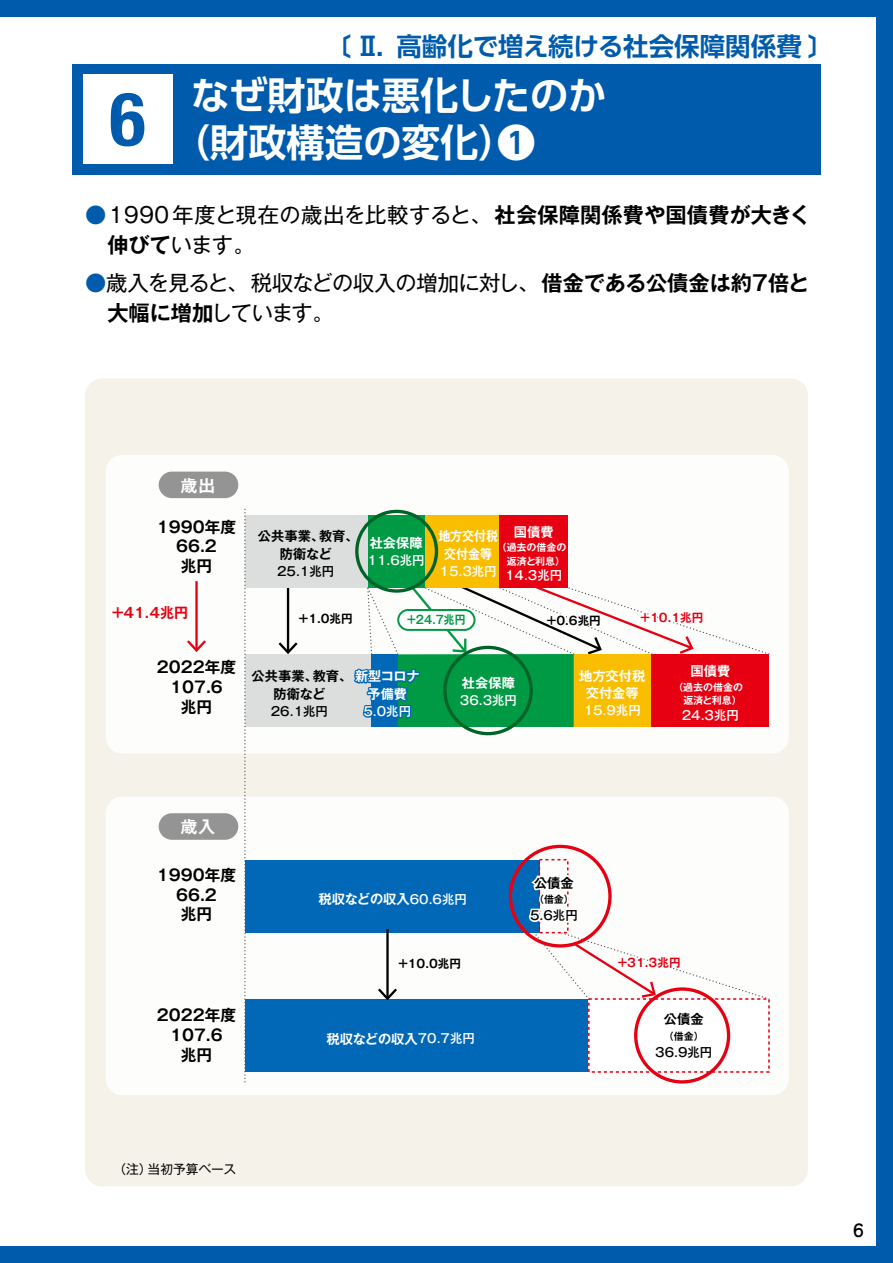
<style>
.page{position:relative;width:893px;height:1263px;background:#005bac}
.page>*{position:absolute;margin:0;border:0;box-sizing:border-box;transform-origin:0 0}
.t1{font:700 38.25px/46.8px "UD Shin Go Pro De";color:#fff}
.t2{font:700 25.5px "UD Shin Go Pro De";color:#005bac}
.t3{font:21.3px/29.7px "Gothic MB101 Pr 6 N";letter-spacing:-.035em;color:#000}
.t4{font:21.3px/29.7px "Gothic MB101 Pr 6 N";letter-spacing:.025em;color:#000}
.t5{font:500 16.95px "Jun 34 Pro";color:#000}
.t6{font:700 16.65px "Gothic MB101 Pro De";color:#fff}
.t7{font:700 15.75px/20px "Gothic MB101 Pro De";color:#000;text-align:center}
.t8{font:700 14.1px "Gothic MB101 Pro De";color:#e60012}
.t9{font:700 13.2px/17.9px "Gothic MB101 Pro De";color:#fff;text-align:center}
.t10{font:700 13.2px/17.9px "Gothic MB101 Pro De";color:#000;text-align:center}
.t11{font:700 13.2px/17.9px "Gothic MB101 Pro De";color:#fff;text-align:center;scale:.9 1}
.t12{font:12.75px "Gothic MB101 Pr 6 N";color:#000}
.t13{font:500 12.45px "Gothic MB101 Pro";color:#fff}
.t14{font:500 12.45px "Gothic MB101 Pro";color:#000}
.t15{font:700 11.55px "Gothic MB101 Pro De";color:#000}
.t16{font:700 11.55px "Gothic MB101 Pro De";color:#e60012}
.t17{font:700 11.55px "Gothic MB101 Pro De";color:#094;scale:.93 1}
.t18{font:700 9.9px/13.2px "Gothic MB101 Pro De";color:#fff;text-align:right}
.t19{font:700 9.9px "Gothic MB101 Pro De";color:#000}
.s1{color:#005bac}
.s2{font-family:"Gothic MB101 Pr 6 N De";font-weight:700}
.s3{color:#fff}
.s4{font-family:"Gothic MB101 Pro";font-weight:500;font-size:12.45px}
</style>
<div class="page">
<div style="left:0;top:17px;width:876px;height:1229px;background:#fff"></div>
<div style="left:85px;top:378px;width:723px;height:808px;background:#f5f2e9;border-radius:17px"></div>
<div style="left:106px;top:455px;width:683px;height:298px;background:#fff;border-radius:17px"></div>
<div style="left:106px;top:797px;width:683px;height:298px;background:#fff;border-radius:17px"></div>
<hr style="left:287px;top:584px;width:2px;height:68px;background:#000">
<svg style="left:279px;top:642px;width:19px;height:12px"></svg>
<div style="left:245px;top:860px;width:294px;height:73px;background:#0068b7"></div>
<div style="left:499px;top:515px;width:69px;height:73px;background:#e60012"></div>
<div style="left:425px;top:515px;width:74px;height:73px;background:#fabe00"></div>
<div style="left:245px;top:515px;width:123px;height:73px;background:#dcdddd"></div>
<div style="left:159px;top:472px;width:79px;height:26px;background:#949495;border-radius:13px"></div>
<div style="left:159px;top:813px;width:79px;height:27px;background:#949495;border-radius:13px"></div>
<div style="left:650px;top:654px;width:119px;height:73px;background:#e60012"></div>
<div style="left:574px;top:654px;width:76px;height:73px;background:#fabe00"></div>
<div style="left:245px;top:654px;width:127px;height:73px;background:#dcdddd"></div>
<div style="left:372px;top:654px;width:26px;height:73px;background:#0068b7"></div>
<div style="left:245px;top:999px;width:344px;height:73px;background:#0068b7"></div>
<svg style="left:244px;top:508px;width:2px;height:574px"></svg>
<svg style="left:367px;top:587px;width:32px;height:69px"></svg>
<svg style="left:528px;top:871px;width:41px;height:54px"></svg>
<hr style="left:195px;top:581px;width:3px;height:69px;background:#e60012">
<svg style="left:187px;top:640px;width:19px;height:12px"></svg>
<hr style="left:386px;top:929px;width:3px;height:69px;background:#000">
<svg style="left:378px;top:988px;width:19px;height:12px"></svg>
<svg style="left:532px;top:931px;width:235px;height:67px"></svg>
<div style="left:397px;top:609px;width:78px;height:22px;border:2px solid #094;border-radius:10px"></div>
<div style="left:588px;top:998px;width:182px;height:75px;border:2px dashed #e60012"></div>
<div style="left:398px;top:654px;width:176px;height:73px;background:#094"></div>
<div style="left:368px;top:515px;width:57px;height:73px;background:#094"></div>
<div style="left:634px;top:987px;width:96px;height:96px;border:3px solid #e60012;border-radius:50%"></div>
<div style="left:509px;top:845px;width:103px;height:102px;border:3px solid #e60012;border-radius:50%"></div>
<div style="left:355px;top:510px;width:83px;height:83px;border:3px solid #006428;border-radius:50%"></div>
<div style="left:443px;top:646px;width:90px;height:89px;border:3px solid #006428;border-radius:50%"></div>
<svg style="left:409px;top:581px;width:361px;height:75px"></svg>
<svg style="left:354px;top:667px;width:66px;height:53px"></svg>
<div style="left:72px;top:64px;width:749px;height:110px;background:#005bac"></div>
<div style="left:83px;top:74px;width:89px;height:90px;background:#fff"></div>
<h2 class="t2" style="left:325px;top:26px;width:510px">〔 Ⅱ．高齢化で増え続ける社会保障関係費〕</h2>
<h1 class="t1" style="left:110px;top:71px;width:498px;text-indent:81px">なぜ財政は悪化したのか<br><sup>6</sup> （財政構造の変化）❶</h1>
<h3 class="t4" style="left:107px;top:198px;width:705px;text-indent:-22px"><span class="s1">●</span>1990年度と現在の歳出を比較すると、<span class="s2">社会保障関係費や国債費が大きく伸びて</span>います。</h3>
<h3 class="t3" style="left:107px;top:266px;width:703px;text-indent:-22px"><span class="s1">●</span>歳入を見ると、税収などの収入の増加に対し、<span class="s2">借金である公債金は約７倍と大幅に増加</span>しています。</h3>
<p class="t6" style="left:181px;top:472px;width:36px">歳出</p>
<p class="t7" style="left:157px;top:515px;width:81px">1990年度<br>66.2<br>兆円</p>
<p class="t10" style="left:258px;top:525px;width:102px">公共事業、教育、防衛など</p>
<p class="t14" style="left:277px;top:561px;width:59px">25.1兆円</p>
<p class="t9" style="left:370px;top:532px;width:55px">社会保障</p>
<p class="t13" style="left:368px;top:550px;width:59px">11.6兆円</p>
<p class="t9" style="left:514px;top:521px;width:41px">国債費</p>
<p class="t18" style="left:497px;top:540px;width:71px">（過去の借金の返済と利息）</p>
<p class="t13" style="left:505px;top:565px;width:59px">14.3兆円</p>
<p class="t11" style="left:438px;top:525px;width:68px">地方交付税交付金等</p>
<p class="t13" style="left:440px;top:561px;width:59px">15.3兆円</p>
<p class="t8" style="left:112px;top:600px;width:78px">+41.4兆円</p>
<p class="t16" style="left:641px;top:607px;width:64px">+10.1兆円</p>
<p class="t15" style="left:299px;top:609px;width:55px">+1.0兆円</p>
<p class="t17" style="left:407px;top:610px;width:64px">+24.7兆円</p>
<p class="t15" style="left:547px;top:610px;width:55px">+0.6兆円</p>
<p class="t7" style="left:157px;top:655px;width:81px">2022年度<br>107.6<br>兆円</p>
<p class="t10" style="left:274px;top:666px;width:147px;text-align:left;text-indent:-22px">公共事業、教育、<span class="s3">新型コロナ</span>防衛など</p>
<p class="t14" style="left:271px;top:701px;width:59px">26.1兆円</p>
<p class="t9" style="left:367px;top:683px;width:41px">予備費</p>
<p class="t13" style="left:363px;top:701px;width:49px">5.0兆円</p>
<p class="t9" style="left:462px;top:672px;width:55px">社会保障</p>
<p class="t13" style="left:460px;top:690px;width:59px">36.3兆円</p>
<p class="t9" style="left:579px;top:665px;width:68px">地方交付税交付金等</p>
<p class="t13" style="left:584px;top:700px;width:59px">15.9兆円</p>
<p class="t9" style="left:690px;top:661px;width:41px">国債費</p>
<p class="t18" style="left:673px;top:680px;width:71px">（過去の借金の返済と利息）</p>
<p class="t13" style="left:682px;top:705px;width:59px">24.3兆円</p>
<p class="t6" style="left:181px;top:813px;width:36px">歳入</p>
<p class="t7" style="left:157px;top:863px;width:81px">1990年度<br>66.2<br>兆円</p>
<p class="t7" style="left:157px;top:1003px;width:81px">2022年度<br>107.6<br>兆円</p>
<p class="t9" style="left:318px;top:888px;width:150px">税収などの収入<span class="s4">60.6兆円</span></p>
<p class="t10" style="left:534px;top:872px;width:41px">公債金</p>
<p class="t19" style="left:534px;top:891px;width:41px">（借金）</p>
<p class="t14" style="left:530px;top:905px;width:49px">5.6兆円</p>
<p class="t15" style="left:398px;top:954px;width:64px">+10.0兆円</p>
<p class="t16" style="left:618px;top:952px;width:64px">+31.3兆円</p>
<p class="t9" style="left:326px;top:1028px;width:150px">税収などの収入<span class="s4">70.7兆円</span></p>
<p class="t10" style="left:664px;top:1009px;width:41px">公債金</p>
<p class="t19" style="left:664px;top:1027px;width:41px">（借金）</p>
<p class="t14" style="left:655px;top:1041px;width:59px">36.9兆円</p>
<p class="t12" style="left:113px;top:1159px;width:124px">（注）当初予算ベース</p>
<p class="t5" style="left:853px;top:1217px;width:12px">6</p>
</div>
